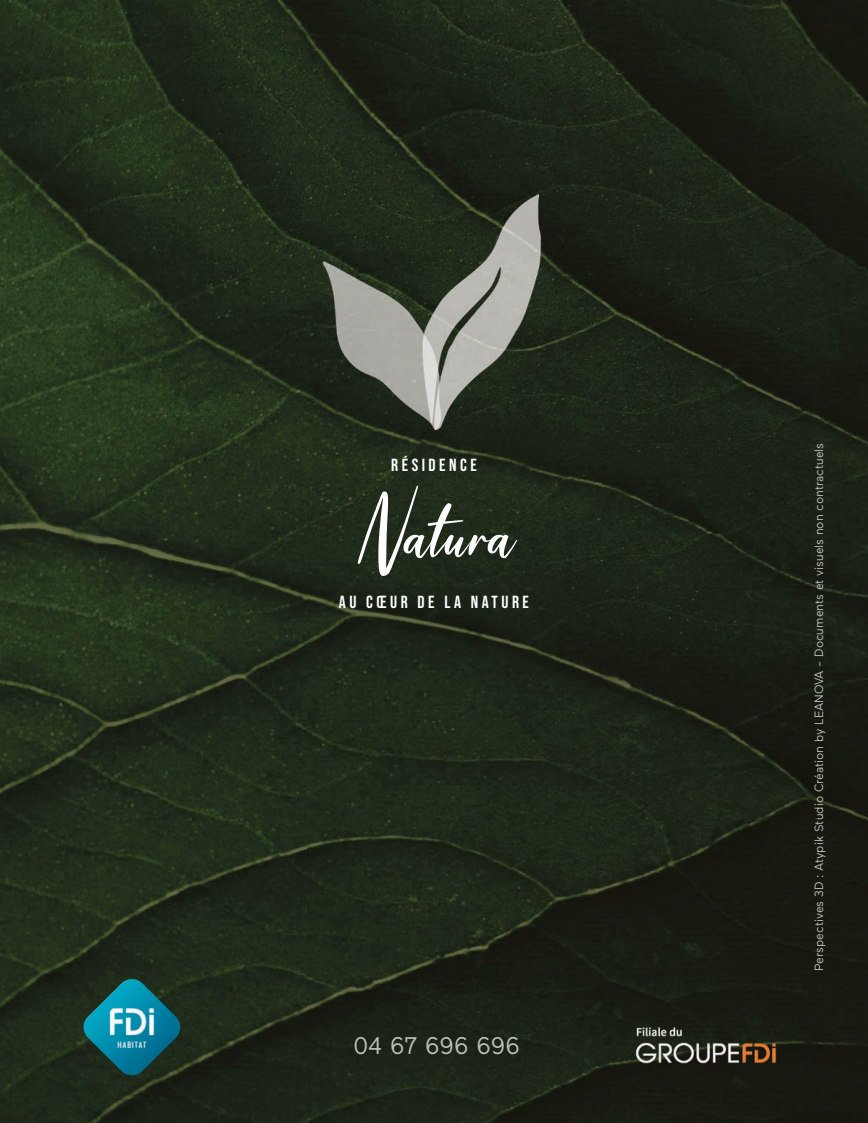
<style>
.page{position:relative;width:868px;height:1123px;background:#fff}
.page>*{position:absolute;margin:0;border:0;box-sizing:border-box;transform-origin:0 0}
.t1{font:100.2px "Helena Johnsmith";color:#fff}
.t2{font:24px "Maax";color:#bbc1b8}
.t3{font:17.55px "Bebas Neue";letter-spacing:.2em;color:#fff}
.t4{font:12px "Maax";color:#bbc1b8}
</style>
<div class="page">
<img style="left:0;top:0;width:306px;height:962px">
<img style="left:306px;top:0;width:510px;height:213px">
<img style="left:816px;top:0;width:51px;height:1123px">
<img style="left:306px;top:213px;width:51px;height:910px">
<img style="left:511px;top:213px;width:306px;height:910px">
<img style="left:357px;top:461px;width:154px;height:662px">
<img style="left:0;top:962px;width:102px;height:161px">
<img style="left:102px;top:962px;width:204px;height:54px">
<img style="left:153px;top:1016px;width:153px;height:107px">
<img style="left:102px;top:1085px;width:51px;height:38px">
<img style="left:322px;top:194px;width:224px;height:267px">
<img style="left:76px;top:966px;width:111px;height:119px">
<img style="left:632px;top:1024px;width:147px;height:42px">
<h3 class="t3" style="left:391px;top:455px;width:87px">RÉSIDENCE</h3>
<h1 class="t1" style="left:355px;top:472px;width:161px">Natura</h1>
<h3 class="t3" style="left:339px;top:591px;width:191px">AU CŒUR DE LA NATURE</h3>
<h2 class="t2" style="left:353px;top:1037px;width:168px">04 67 696 696</h2>
<p class="t4" style="left:814px;top:971px;width:529px;rotate:-90deg">Perspectives 3D : Atypik Studio Création by LEANOVA - Documents et visuels non contractuels</p>
</div>
